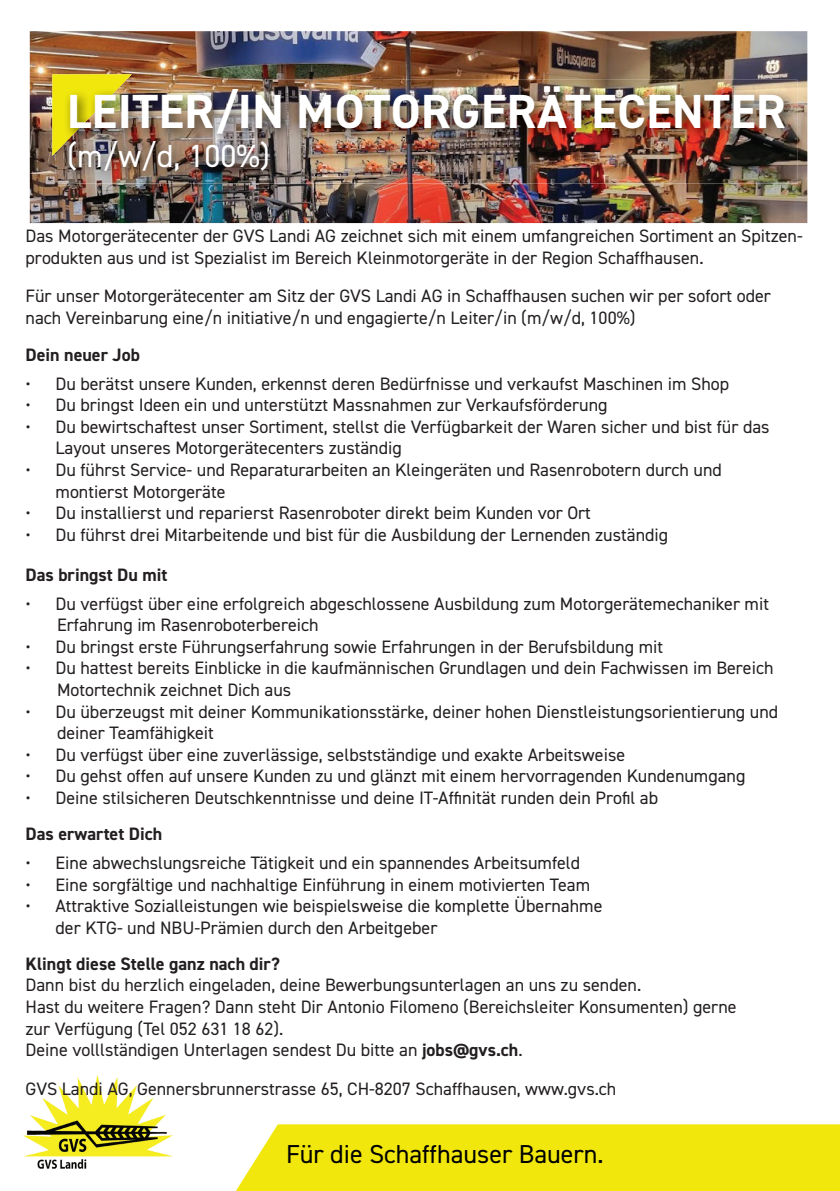
<style>
.page{position:relative;width:840px;height:1191px;background:#fff}
.page>*{position:absolute;margin:0;border:0;box-sizing:border-box;transform-origin:0 0}
.t1{font:700 48px "DIN2014";letter-spacing:.01em;color:#fff}
.t2{font:32px "DIN2014";color:#fff}
.t3{font:26px "DIN2014";color:#000}
.t4{font:18px/21.6px "DIN2014";color:#231f20}
.t5{font:700 18px "DIN2014";color:#231f20}
.s1{font-weight:700}
</style>
<div class="page">
<div style="left:236px;top:1124px;width:603px;height:67px;background:#f1e70d"></div>
<img style="left:23px;top:1075px;width:150px;height:94px">
<img style="left:30px;top:31px;width:776px;height:192px">
<svg style="left:52px;top:74px;width:80px;height:82px"></svg>
<img style="left:62px;top:80px;width:734px;height:103px">
<img style="left:62px;top:80px;width:64px;height:66px">
<h1 class="t1" style="left:67px;top:80px;width:719px">LEITER/IN MOTORGERÄTECENTER</h1>
<h2 class="t2" style="left:67px;top:136px;width:204px">(m/w/d, 100%)</h2>
<p class="t4" style="left:26px;top:225px;width:778px">Das Motorgerätecenter der GVS Landi AG zeichnet sich mit einem umfangreichen Sortiment an Spitzen&shy;produkten aus und ist Spezialist im Bereich Kleinmotorgeräte in der Region Schaffhausen.</p>
<p class="t4" style="left:26px;top:285px;width:746px">Für unser Motorgerätecenter am Sitz der GVS Landi AG in Schaffhausen suchen wir per sofort oder nach Vereinbarung eine/n initiative/n und engagierte/n Leiter/in (m/w/d, 100%)</p>
<p class="t5" style="left:26px;top:342px;width:116px">Dein neuer Job</p>
<p class="t4" style="left:26px;top:372px;width:704px">• Du berätst unsere Kunden, erkennst deren Bedürfnisse und verkaufst Maschinen im Shop</p>
<p class="t4" style="left:26px;top:394px;width:583px">• Du bringst Ideen ein und unterstützt Massnahmen zur Verkaufsförderung</p>
<p class="t4" style="left:56px;top:415px;width:715px;text-indent:-30px">• Du bewirtschaftest unser Sortiment, stellst die Verfügbarkeit der Waren sicher und bist für das<br>Layout unseres Motorgerätecenters zuständig</p>
<p class="t4" style="left:56px;top:458px;width:667px;text-indent:-30px">• Du führst Service- und Reparaturarbeiten an Kleingeräten und Rasenrobotern durch und montierst Motorgeräte</p>
<p class="t4" style="left:26px;top:502px;width:566px">• Du installierst und reparierst Rasenroboter direkt beim Kunden vor Ort</p>
<p class="t4" style="left:26px;top:523px;width:644px">• Du führst drei Mitarbeitende und bist für die Ausbildung der Lernenden zuständig</p>
<p class="t5" style="left:26px;top:562px;width:143px">Das bringst Du mit</p>
<p class="t4" style="left:57px;top:592px;width:713px;text-indent:-32px">• Du verfügst über eine erfolgreich abgeschlossene Ausbildung zum Motorgerätemechaniker mit<br>Erfahrung im Rasenroboterbereich</p>
<p class="t4" style="left:26px;top:635px;width:638px">• Du bringst erste Führungserfahrung sowie Erfahrungen in der Berufsbildung mit</p>
<p class="t4" style="left:57px;top:657px;width:717px;text-indent:-32px">• Du hattest bereits Einblicke in die kaufmännischen Grundlagen und dein Fachwissen im Bereich<br>Motortechnik zeichnet Dich aus</p>
<p class="t4" style="left:57px;top:700px;width:722px;text-indent:-32px">• Du überzeugst mit deiner Kommunikationsstärke, deiner hohen Dienstleistungsorientierung und deiner Teamfähigkeit</p>
<p class="t4" style="left:26px;top:743px;width:600px">• Du verfügst über eine zuverlässige, selbstständige und exakte Arbeitsweise</p>
<p class="t4" style="left:26px;top:765px;width:721px">• Du gehst offen auf unsere Kunden zu und glänzt mit einem hervorragenden Kundenumgang</p>
<p class="t4" style="left:26px;top:786px;width:633px">• Deine stilsicheren Deutschkenntnisse und deine IT-Affinität runden dein Profil ab</p>
<p class="t5" style="left:26px;top:822px;width:138px">Das erwartet Dich</p>
<p class="t4" style="left:26px;top:851px;width:556px">• Eine abwechslungsreiche Tätigkeit und ein spannendes Arbeitsumfeld</p>
<p class="t4" style="left:26px;top:873px;width:566px">• Eine sorgfältige und nachhaltige Einführung in einem motivierten Team</p>
<p class="t4" style="left:56px;top:894px;width:548px;text-indent:-30px">• Attraktive Sozialleistungen wie beispielsweise die komplette Übernahme der KTG- und NBU-Prämien durch den Arbeitgeber</p>
<p class="t5" style="left:26px;top:951px;width:255px">Klingt diese Stelle ganz nach dir?</p>
<p class="t4" style="left:26px;top:974px;width:712px">Dann bist du herzlich eingeladen, deine Bewerbungsunterlagen an uns zu senden.<br>Hast du weitere Fragen? Dann steht Dir Antonio Filomeno (Bereichsleiter Konsumenten) gerne zur Verfügung (Tel 052 631 18 62).<br>Deine volllständigen Unterlagen sendest Du bitte an <span class="s1">jobs@gvs.ch</span>.</p>
<p class="t4" style="left:26px;top:1077px;width:592px">GVS Landi AG, Gennersbrunnerstrasse 65, CH-8207 Schaffhausen, www.gvs.ch</p>
<h3 class="t3" style="left:286px;top:1138px;width:319px">Für die Schaffhauser Bauern.</h3>
</div>
